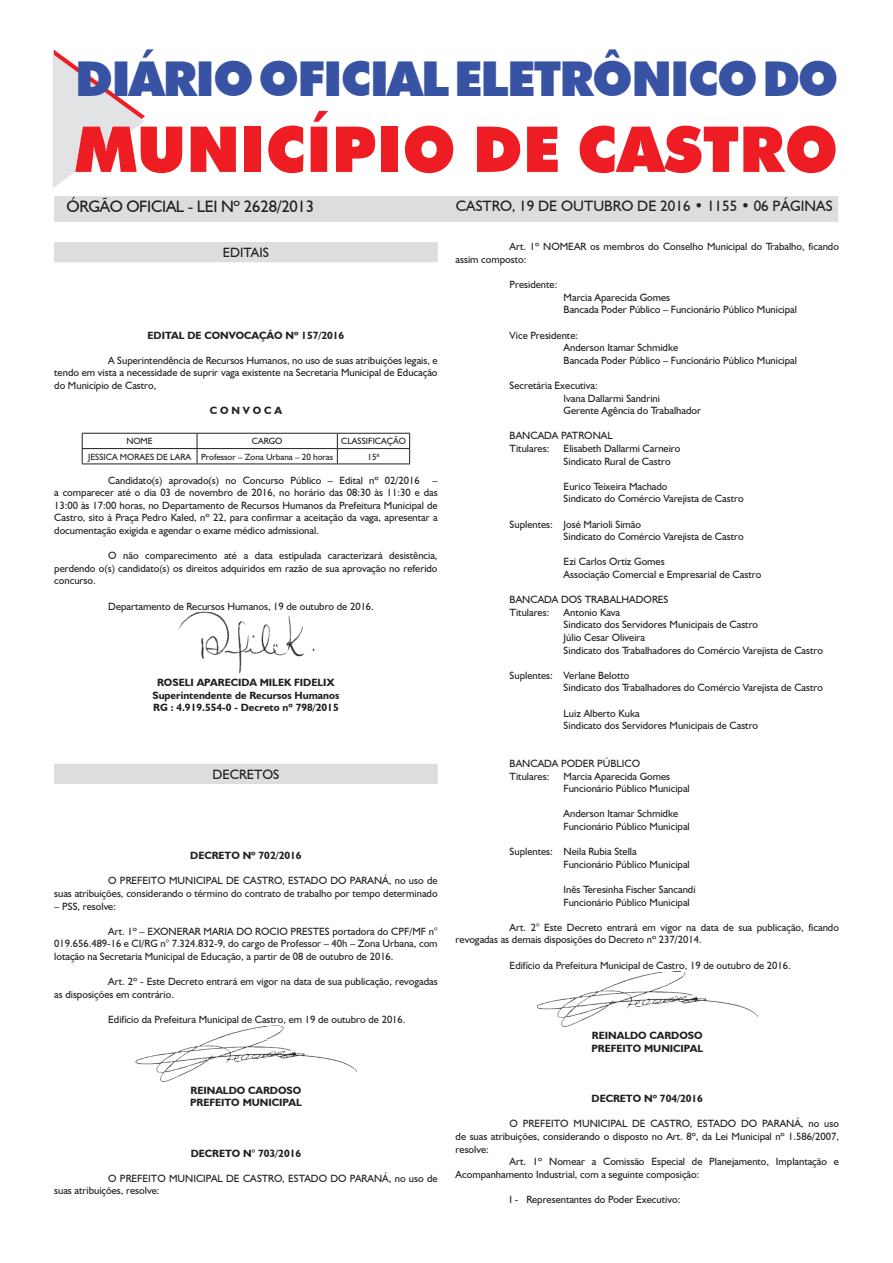
<style>
.page{position:relative;width:893px;height:1263px;background:#fff}
.page>*{position:absolute;margin:0;border:0;box-sizing:border-box;transform-origin:0 0}
.t1{font:900 63.3px "Futura BT";color:#ee1d23}
.t2{font:900 48px "Futura BT";letter-spacing:-.035em;color:#3853a3}
.t3{font:16.5px "Humanist 521 BT";letter-spacing:-.02em;color:#231f20}
.t4{font:15px "Humanist 521 BT";color:#231f20}
.t5{font:13.5px "Humanist 521 BT";color:#231f20}
.t6{font:10.5px/12.6px "Humanist 521 BT";color:#231f20}
.t7{font:700 10.5px/12.6px "Humanist 521 BT";color:#231f20}
.t8{font:9px "Humanist 521 BT";color:#231f20}
</style>
<div class="page">
<svg style="left:53px;top:50px;width:92px;height:138px"></svg>
<div style="left:54px;top:196px;width:784px;height:26px;background:#dcdddf"></div>
<div style="left:55px;top:243px;width:382px;height:19px;background:#dcdddf"></div>
<div style="left:54px;top:242px;width:384px;height:20px;border:1px solid #dcdddf"></div>
<hr style="left:82px;top:448px;width:115px;height:1px;background:#231f20">
<hr style="left:197px;top:448px;width:140px;height:1px;background:#231f20">
<svg style="left:197px;top:434px;width:1px;height:29px"></svg>
<hr style="left:337px;top:448px;width:73px;height:1px;background:#231f20">
<svg style="left:337px;top:434px;width:1px;height:29px"></svg>
<hr style="left:82px;top:433px;width:115px;height:1px;background:#231f20">
<hr style="left:197px;top:433px;width:140px;height:1px;background:#231f20">
<hr style="left:337px;top:433px;width:73px;height:1px;background:#231f20">
<svg style="left:82px;top:434px;width:1px;height:29px"></svg>
<svg style="left:409px;top:434px;width:1px;height:29px"></svg>
<hr style="left:82px;top:463px;width:115px;height:1px;background:#231f20">
<hr style="left:197px;top:463px;width:140px;height:1px;background:#231f20">
<hr style="left:337px;top:463px;width:73px;height:1px;background:#231f20">
<img style="left:178px;top:612px;width:136px;height:61px">
<div style="left:55px;top:764px;width:382px;height:19px;background:#dcdddf"></div>
<div style="left:54px;top:764px;width:384px;height:20px;border:1px solid #dcdddf"></div>
<img style="left:136px;top:1025px;width:220px;height:56px">
<img style="left:537px;top:971px;width:220px;height:56px">
<h2 class="t2" style="left:75px;top:50px;width:765px">DIÁRIO OFICIAL ELETRÔNICO DO</h2>
<h1 class="t1" style="left:75px;top:111px;width:765px">MUNICÍPIO DE CASTRO</h1>
<h3 class="t3" style="left:67px;top:196px;width:249px">ÓRGÃO OFICIAL - LEI Nº 2628/2013</h3>
<h3 class="t4" style="left:456px;top:196px;width:378px">CASTRO, 19 DE OUTUBRO DE 2016 • 1155 • 06 PÁGINAS</h3>
<p class="t5" style="left:223px;top:244px;width:48px">EDITAIS</p>
<p class="t7" style="left:148px;top:328px;width:198px">EDITAL DE CONVOCAÇÃO Nº 157/2016</p>
<p class="t6" style="left:54px;top:354px;width:385px;text-align:justify;text-indent:54px">A Superintendência de Recursos Humanos, no uso de suas atribuições legais, e tendo em vista a necessidade de suprir vaga existente na Secretaria Municipal de Educação do Município de Castro,</p>
<p class="t7" style="left:210px;top:404px;width:74px">C O N V O C A</p>
<p class="t8" style="left:126px;top:436px;width:28px">NOME</p>
<p class="t8" style="left:252px;top:436px;width:32px">CARGO</p>
<p class="t8" style="left:341px;top:436px;width:66px">CLASSIFICAÇÃO</p>
<p class="t8" style="left:88px;top:451px;width:247px">JESSICA MORAES DE LARA Professor – Zona Urbana – 20 horas</p>
<p class="t8" style="left:367px;top:451px;width:14px">15ª</p>
<p class="t6" style="left:54px;top:473px;width:385px;text-align:justify;text-indent:54px">Candidato(s) aprovado(s) no Concurso Público – Edital nº 02/2016 – a comparecer até o dia 03 de novembro de 2016, no horário das 08:30 às 11:30 e das 13:00 às 17:00 horas, no Departamento de Recursos Humanos da Prefeitura Municipal de Castro, sito à Praça Pedro Kaled, nº 22, para confirmar a aceitação da vaga, apresentar a documentação exigida e agendar o exame médico admissional.</p>
<p class="t6" style="left:54px;top:549px;width:385px;text-align:justify;text-indent:54px">O não comparecimento até a data estipulada caracterizará desistência, perdendo o(s) candidato(s) os direitos adquiridos em razão de sua aprovação no referido concurso.</p>
<p class="t6" style="left:108px;top:599px;width:267px">Departamento de Recursos Humanos, 19 de outubro de 2016.</p>
<p class="t7" style="left:152px;top:676px;width:188px;text-align:center">ROSELI APARECIDA MILEK FIDELIX<br>Superintendente de Recursos Humanos<br>RG : 4.919.554-0 - Decreto nº 798/2015</p>
<p class="t5" style="left:212px;top:766px;width:69px">DECRETOS</p>
<p class="t7" style="left:190px;top:849px;width:113px">DECRETO Nº 702/2016</p>
<p class="t6" style="left:54px;top:874px;width:385px;text-align:right">O PREFEITO MUNICIPAL DE CASTRO, ESTADO DO PARANÁ, no uso de<br>suas atribuições, considerando o término do contrato de trabalho por tempo determinado</p>
<p class="t6" style="left:54px;top:899px;width:63px">– PSS, resolve:</p>
<p class="t6" style="left:54px;top:925px;width:385px;text-align:justify;text-indent:54px">Art. 1º – EXONERAR MARIA DO ROCIO PRESTES portadora do CPF/MF n° 019.656.489-16 e CI/RG n° 7.324.832-9, do cargo de Professor – 40h – Zona Urbana, com lotação na Secretaria Municipal de Educação, a partir de 08 de outubro de 2016.</p>
<p class="t6" style="left:54px;top:975px;width:385px;text-indent:54px">Art. 2º - Este Decreto entrará em vigor na data de sua publicação, revogadas as disposições em contrário.</p>
<p class="t6" style="left:108px;top:1013px;width:299px">Edifício da Prefeitura Municipal de Castro, em 19 de outubro de 2016.</p>
<p class="t7" style="left:190px;top:1083px;width:113px">REINALDO CARDOSO<br>PREFEITO MUNICIPAL</p>
<p class="t7" style="left:191px;top:1146px;width:112px">DECRETO N° 703/2016</p>
<p class="t6" style="left:54px;top:1172px;width:385px;text-indent:54px">O PREFEITO MUNICIPAL DE CASTRO, ESTADO DO PARANÁ, no uso de suas atribuições, resolve:</p>
<p class="t6" style="left:456px;top:240px;width:385px;text-indent:54px">Art. 1º NOMEAR os membros do Conselho Municipal do Trabalho, ficando assim composto:</p>
<p class="t6" style="left:510px;top:278px;width:49px">Presidente:</p>
<p class="t6" style="left:564px;top:291px;width:235px">Marcia Aparecida Gomes<br>Bancada Poder Público – Funcionário Público Municipal</p>
<p class="t6" style="left:564px;top:328px;width:235px;text-indent:-54px">Vice Presidente:<br>Anderson Itamar Schmidke<br>Bancada Poder Público – Funcionário Público Municipal</p>
<p class="t6" style="left:564px;top:379px;width:139px;text-indent:-54px">Secretária Executiva:<br>Ivana Dallarmi Sandrini<br>Gerente Agência do Trabalhador</p>
<p class="t6" style="left:510px;top:429px;width:105px">BANCADA PATRONAL<br>Titulares:</p>
<p class="t6" style="left:564px;top:442px;width:118px">Elisabeth Dallarmi Carneiro<br>Sindicato Rural de Castro</p>
<p class="t6" style="left:564px;top:480px;width:181px">Eurico Teixeira Machado<br>Sindicato do Comércio Varejista de Castro</p>
<p class="t6" style="left:564px;top:517px;width:181px;text-indent:-54px">Suplentes: José Marioli Simão<br>Sindicato do Comércio Varejista de Castro</p>
<p class="t6" style="left:564px;top:555px;width:199px">Ezi Carlos Ortiz Gomes<br>Associação Comercial e Empresarial de Castro</p>
<p class="t6" style="left:510px;top:593px;width:160px">BANCADA DOS TRABALHADORES<br>Titulares:</p>
<p class="t6" style="left:564px;top:606px;width:261px">Antonio Kava<br>Sindicato dos Servidores Municipais de Castro<br>Júlio Cesar Oliveira<br>Sindicato dos Trabalhadores do Comércio Varejista de Castro</p>
<p class="t6" style="left:564px;top:669px;width:261px;text-indent:-54px">Suplentes: Verlane Belotto<br>Sindicato dos Trabalhadores do Comércio Varejista de Castro</p>
<p class="t6" style="left:564px;top:706px;width:196px">Luiz Alberto Kuka<br>Sindicato dos Servidores Municipais de Castro</p>
<p class="t6" style="left:510px;top:757px;width:132px">BANCADA PODER PÚBLICO<br>Titulares:</p>
<p class="t6" style="left:564px;top:769px;width:128px">Marcia Aparecida Gomes<br>Funcionário Público Municipal</p>
<p class="t6" style="left:564px;top:807px;width:128px">Anderson Itamar Schmidke<br>Funcionário Público Municipal</p>
<p class="t6" style="left:564px;top:845px;width:128px;text-indent:-54px">Suplentes: Neila Rubia Stella<br>Funcionário Público Municipal</p>
<p class="t6" style="left:564px;top:883px;width:133px">Inês Teresinha Fischer Sancandi<br>Funcionário Público Municipal</p>
<p class="t6" style="left:456px;top:921px;width:385px;text-indent:54px">Art. 2° Este Decreto entrará em vigor na data de sua publicação, ficando revogadas as demais disposições do Decreto nº 237/2014.</p>
<p class="t6" style="left:510px;top:958px;width:283px">Edifício da Prefeitura Municipal de Castro, 19 de outubro de 2016.</p>
<p class="t7" style="left:591px;top:1029px;width:113px">REINALDO CARDOSO<br>PREFEITO MUNICIPAL</p>
<p class="t7" style="left:592px;top:1092px;width:113px">DECRETO Nº 704/2016</p>
<p class="t6" style="left:510px;top:1117px;width:331px">O PREFEITO MUNICIPAL DE CASTRO, ESTADO DO PARANÁ, no uso</p>
<p class="t6" style="left:456px;top:1130px;width:385px">de suas atribuições, considerando o disposto no Art. 8º, da Lei Municipal nº 1.586/2007,</p>
<p class="t6" style="left:456px;top:1142px;width:35px">resolve:</p>
<p class="t6" style="left:510px;top:1155px;width:331px">Art. 1º Nomear a Comissão Especial de Planejamento, Implantação e</p>
<p class="t6" style="left:456px;top:1168px;width:245px">Acompanhamento Industrial, com a seguinte composição:</p>
<p class="t6" style="left:510px;top:1193px;width:172px">I - Representantes do Poder Executivo:</p>
</div>
